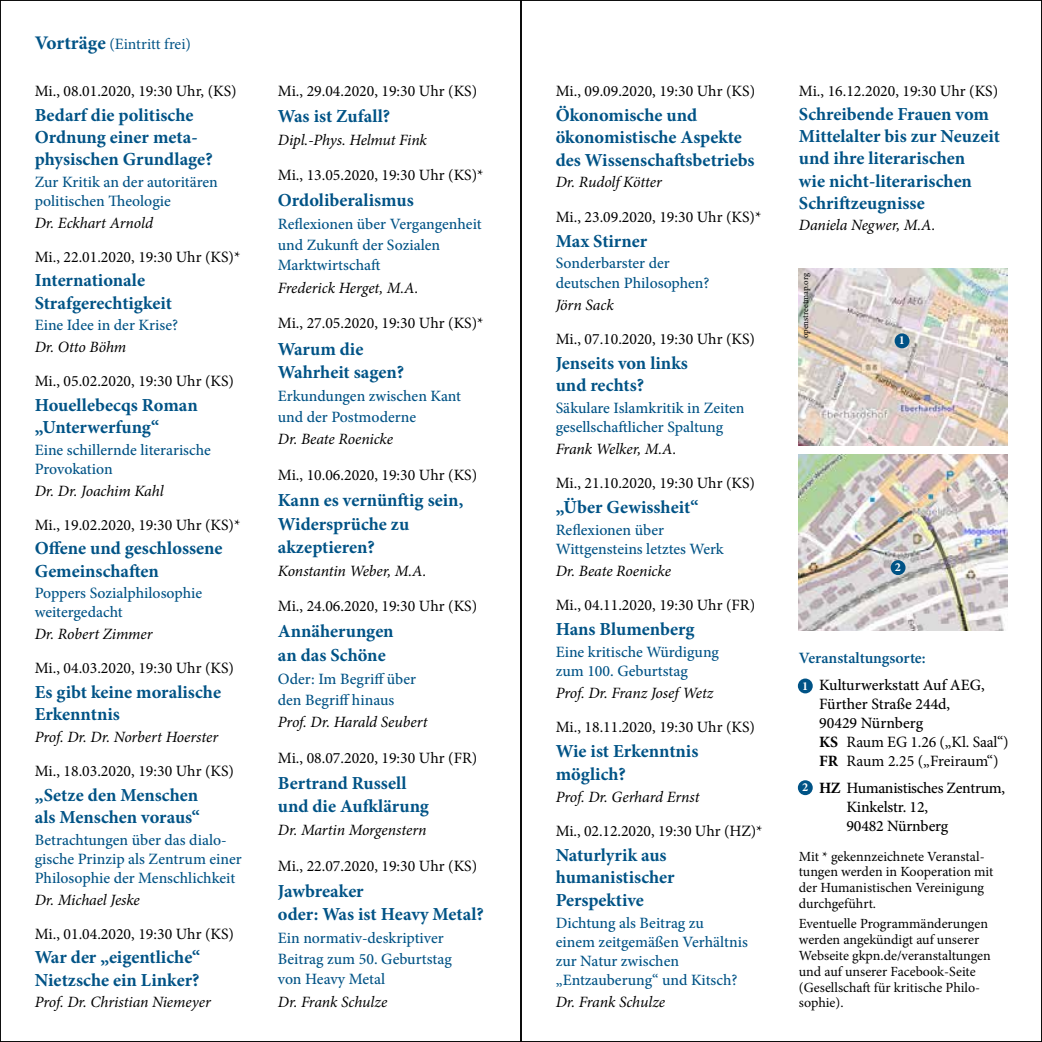
<style>
.page{position:relative;width:1042px;height:1042px;background:#fff}
.page>*{position:absolute;margin:0;border:0;box-sizing:border-box;transform-origin:0 0}
.t1{font:700 18.38px/22.2px "Minion Pro";color:#005386}
.t2{font:500 15.75px/19.2px "Minion Pro";color:#005386}
.t3{font:15.75px "Minion Pro";color:#000}
.t4{font:italic 15.75px "Minion Pro";letter-spacing:-.005em;color:#000}
.t5{font:500 15.75px/18.9px "Minion Pro";letter-spacing:-.01em;color:#000}
.t6{font:15.75px "Minion Pro";color:#005386}
.t7{font:600 15.75px "Minion Pro";letter-spacing:-.005em;color:#005386}
.t8{font:14px/15.8px "Minion Pro";color:#000}
.t9{font:700 12.25px "Minion Pro";color:#fff}
.t10{font:8.75px "Minion Pro";letter-spacing:-.005em;color:#000}
.s1{font-weight:700;font-size:19.25px}
.s2{font-weight:700}
.s3{font-weight:400}
</style>
<div class="page">
<img style="left:799px;top:268px;width:208px;height:177px">
<img style="left:799px;top:454px;width:208px;height:177px">
<div style="left:890px;top:560px;width:15px;height:15px;background:#005386;border-radius:50%"></div>
<div style="left:798px;top:780px;width:15px;height:15px;background:#005386;border-radius:50%"></div>
<div style="left:894px;top:333px;width:15px;height:15px;background:#005386;border-radius:50%"></div>
<div style="left:798px;top:678px;width:15px;height:15px;background:#005386;border-radius:50%"></div>
<p class="t6" style="left:35px;top:33px;width:158px"><span class="s1">Vorträge</span> (Eintritt frei)</p>
<p class="t3" style="left:35px;top:80px;width:203px">Mi., 08.01.2020, 19:30 Uhr, (KS)</p>
<p class="t1" style="left:35px;top:103px;width:179px">Bedarf die politische<br>Ordnung einer meta&shy;physischen Grundlage?</p>
<p class="t2" style="left:35px;top:172px;width:185px">Zur Kritik an der autoritären politischen Theologie</p>
<p class="t4" style="left:35px;top:212px;width:120px">Dr. Eckhart Arnold</p>
<p class="t3" style="left:35px;top:246px;width:207px">Mi., 22.01.2020, 19:30 Uhr (KS)*</p>
<p class="t1" style="left:35px;top:269px;width:139px">Internationale<br>Strafgerechtigkeit</p>
<p class="t2" style="left:35px;top:316px;width:145px">Eine Idee in der Krise?</p>
<p class="t4" style="left:35px;top:336px;width:93px">Dr. Otto Böhm</p>
<p class="t3" style="left:35px;top:370px;width:201px">Mi., 05.02.2020, 19:30 Uhr (KS)</p>
<p class="t1" style="left:35px;top:393px;width:165px">Houellebecqs Roman „Unterwerfung“</p>
<p class="t2" style="left:35px;top:440px;width:178px">Eine schillernde literarische<br>Provokation</p>
<p class="t4" style="left:35px;top:480px;width:130px">Dr. Dr. Joachim Kahl</p>
<p class="t3" style="left:35px;top:514px;width:207px">Mi., 19.02.2020, 19:30 Uhr (KS)*</p>
<p class="t1" style="left:35px;top:537px;width:189px">Offene und geschlossene<br>Gemeinschaften</p>
<p class="t2" style="left:35px;top:584px;width:169px">Poppers Sozialphilosophie weitergedacht</p>
<p class="t4" style="left:35px;top:623px;width:119px">Dr. Robert Zimmer</p>
<p class="t3" style="left:35px;top:657px;width:201px">Mi., 04.03.2020, 19:30 Uhr (KS)</p>
<p class="t1" style="left:35px;top:680px;width:188px">Es gibt keine moralische<br>Erkenntnis</p>
<p class="t4" style="left:35px;top:726px;width:185px">Prof. Dr. Dr. Norbert Hoerster</p>
<p class="t3" style="left:35px;top:760px;width:201px">Mi., 18.03.2020, 19:30 Uhr (KS)</p>
<p class="t1" style="left:35px;top:783px;width:167px">„Setze den Menschen als Menschen voraus“</p>
<p class="t2" style="left:35px;top:830px;width:209px">Betrachtungen über das dialo&shy;gische Prinzip als Zentrum einer<br>Philosophie der Menschlichkeit</p>
<p class="t4" style="left:35px;top:889px;width:107px">Dr. Michael Jeske</p>
<p class="t3" style="left:35px;top:923px;width:201px">Mi., 01.04.2020, 19:30 Uhr (KS)</p>
<p class="t1" style="left:35px;top:946px;width:167px">War der „eigentliche“<br>Nietzsche ein Linker?</p>
<p class="t4" style="left:35px;top:991px;width:178px">Prof. Dr. Christian Niemeyer</p>
<p class="t3" style="left:278px;top:80px;width:201px">Mi., 29.04.2020, 19:30 Uhr (KS)</p>
<p class="t1" style="left:278px;top:105px;width:114px">Was ist Zufall?</p>
<p class="t4" style="left:278px;top:129px;width:151px">Dipl.-Phys. Helmut Fink</p>
<p class="t3" style="left:278px;top:165px;width:207px">Mi., 13.05.2020, 19:30 Uhr (KS)*</p>
<p class="t1" style="left:278px;top:189px;width:137px">Ordoliberalismus</p>
<p class="t2" style="left:278px;top:214px;width:205px;line-height:20.5px">Reflexionen über Vergangenheit und Zukunft der Sozialen<br>Marktwirtschaft</p>
<p class="t4" style="left:278px;top:277px;width:142px">Frederick Herget, M.A.</p>
<p class="t3" style="left:278px;top:313px;width:207px">Mi., 27.05.2020, 19:30 Uhr (KS)*</p>
<p class="t1" style="left:278px;top:337px;width:128px;line-height:23.6px">Warum die<br>Wahrheit sagen?</p>
<p class="t2" style="left:278px;top:386px;width:185px;line-height:20.5px">Erkundungen zwischen Kant und der Postmoderne</p>
<p class="t4" style="left:278px;top:429px;width:117px">Dr. Beate Roenicke</p>
<p class="t3" style="left:278px;top:464px;width:201px">Mi., 10.06.2020, 19:30 Uhr (KS)</p>
<p class="t1" style="left:278px;top:488px;width:187px;line-height:23.6px">Kann es vernünftig sein,<br>Widersprüche zu akzeptieren?</p>
<p class="t4" style="left:278px;top:560px;width:150px">Konstantin Weber, M.A.</p>
<p class="t3" style="left:278px;top:596px;width:201px">Mi., 24.06.2020, 19:30 Uhr (KS)</p>
<p class="t1" style="left:278px;top:619px;width:117px;line-height:23.6px">Annäherungen an das Schöne</p>
<p class="t2" style="left:278px;top:669px;width:140px;line-height:20.5px">Oder: Im Begriff über den Begriff hinaus</p>
<p class="t4" style="left:278px;top:711px;width:151px">Prof. Dr. Harald Seubert</p>
<p class="t3" style="left:278px;top:747px;width:201px">Mi., 08.07.2020, 19:30 Uhr (FR)</p>
<p class="t1" style="left:278px;top:771px;width:153px;line-height:23.6px">Bertrand Russell und die Aufklärung</p>
<p class="t4" style="left:278px;top:819px;width:150px">Dr. Martin Morgenstern</p>
<p class="t3" style="left:278px;top:855px;width:201px">Mi., 22.07.2020, 19:30 Uhr (KS)</p>
<p class="t1" style="left:278px;top:879px;width:208px;line-height:23.6px">Jawbreaker<br>oder: Was ist Heavy Metal?</p>
<p class="t2" style="left:278px;top:928px;width:175px;line-height:20.5px">Ein normativ-deskriptiver<br>Beitrag zum 50. Geburtstag von Heavy Metal</p>
<p class="t4" style="left:278px;top:991px;width:111px">Dr. Frank Schulze</p>
<p class="t3" style="left:556px;top:80px;width:201px">Mi., 09.09.2020, 19:30 Uhr (KS)</p>
<p class="t1" style="left:556px;top:103px;width:200px">Ökonomische und ökonomistische Aspekte des Wissenschaftsbetriebs</p>
<p class="t4" style="left:556px;top:172px;width:108px">Dr. Rudolf Kötter</p>
<p class="t3" style="left:556px;top:206px;width:207px">Mi., 23.09.2020, 19:30 Uhr (KS)*</p>
<p class="t1" style="left:556px;top:229px;width:93px">Max Stirner</p>
<p class="t2" style="left:556px;top:254px;width:155px">Sonderbarster der deutschen Philosophen?</p>
<p class="t4" style="left:556px;top:294px;width:60px">Jörn Sack</p>
<p class="t3" style="left:556px;top:328px;width:201px">Mi., 07.10.2020, 19:30 Uhr (KS)</p>
<p class="t1" style="left:556px;top:351px;width:134px">Jenseits von links und rechts?</p>
<p class="t2" style="left:556px;top:398px;width:190px">Säkulare Islamkritik in Zeiten gesellschaftlicher Spaltung</p>
<p class="t4" style="left:556px;top:438px;width:122px">Frank Welker, M.A.</p>
<p class="t3" style="left:556px;top:473px;width:201px">Mi., 21.10.2020, 19:30 Uhr (KS)</p>
<p class="t1" style="left:556px;top:496px;width:144px">„Über Gewissheit“</p>
<p class="t2" style="left:556px;top:520px;width:170px">Reflexionen über<br>Wittgensteins letztes Werk</p>
<p class="t4" style="left:556px;top:560px;width:117px">Dr. Beate Roenicke</p>
<p class="t3" style="left:556px;top:595px;width:201px">Mi., 04.11.2020, 19:30 Uhr (FR)</p>
<p class="t1" style="left:556px;top:618px;width:140px">Hans Blumenberg</p>
<p class="t2" style="left:556px;top:642px;width:165px">Eine kritische Würdigung zum 100. Geburtstag</p>
<p class="t4" style="left:556px;top:682px;width:159px">Prof. Dr. Franz Josef Wetz</p>
<p class="t3" style="left:556px;top:717px;width:201px">Mi., 18.11.2020, 19:30 Uhr (KS)</p>
<p class="t1" style="left:556px;top:740px;width:144px">Wie ist Erkenntnis möglich?</p>
<p class="t4" style="left:556px;top:786px;width:145px">Prof. Dr. Gerhard Ernst</p>
<p class="t3" style="left:556px;top:820px;width:208px">Mi., 02.12.2020, 19:30 Uhr (HZ)*</p>
<p class="t1" style="left:556px;top:843px;width:120px">Naturlyrik aus humanistischer<br>Perspektive</p>
<p class="t2" style="left:556px;top:913px;width:194px">Dichtung als Beitrag zu<br>einem zeitgemäßen Verhältnis zur Natur zwischen „Entzauberung“ und Kitsch?</p>
<p class="t4" style="left:556px;top:991px;width:111px">Dr. Frank Schulze</p>
<p class="t3" style="left:799px;top:80px;width:201px">Mi., 16.12.2020, 19:30 Uhr (KS)</p>
<p class="t1" style="left:799px;top:103px;width:202px">Schreibende Frauen vom<br>Mittelalter bis zur Neuzeit und ihre literarischen<br>wie nicht-literarischen<br>Schriftzeugnisse</p>
<p class="t4" style="left:799px;top:214px;width:138px">Daniela Negwer, M.A.</p>
<p class="t10" style="left:799px;top:338px;width:67px;rotate:-90deg">openstreetmap.org</p>
<p class="t9" style="left:899px;top:332px;width:8px">1</p>
<p class="t9" style="left:895px;top:559px;width:8px">2</p>
<p class="t7" style="left:799px;top:647px;width:128px">Veranstaltungsorte:</p>
<p class="t9" style="left:802px;top:677px;width:8px">1</p>
<p class="t9" style="left:802px;top:779px;width:8px">2</p>
<p class="t5" style="left:819px;top:676px;width:191px">Kulturwerkstatt Auf AEG,<br>Fürther Straße 244d,<br>90429 Nürnberg<br><span class="s2">KS</span> <span class="s3">Raum EG 1.26 („Kl. Saal“)<br></span><span class="s2">FR</span> <span class="s3">Raum 2.25 („Freiraum“)</span></p>
<p class="t5" style="left:846px;top:779px;width:160px;text-indent:-27px"><span class="s2">HZ</span> Humanistisches Zentrum,<br>Kinkelstr. 12,<br>90482 Nürnberg</p>
<p class="t8" style="left:799px;top:848px;width:196px">Mit * gekennzeichnete Veranstal&shy;tungen werden in Kooperation mit der Humanistischen Vereinigung durchgeführt.</p>
<p class="t8" style="left:799px;top:916px;width:194px">Eventuelle Programmänderungen werden angekündigt auf unserer<br>Webseite gkpn.de/veranstaltungen und auf unserer Facebook-Seite (Gesellschaft für kritische Philo&shy;sophie).</p>
</div>
